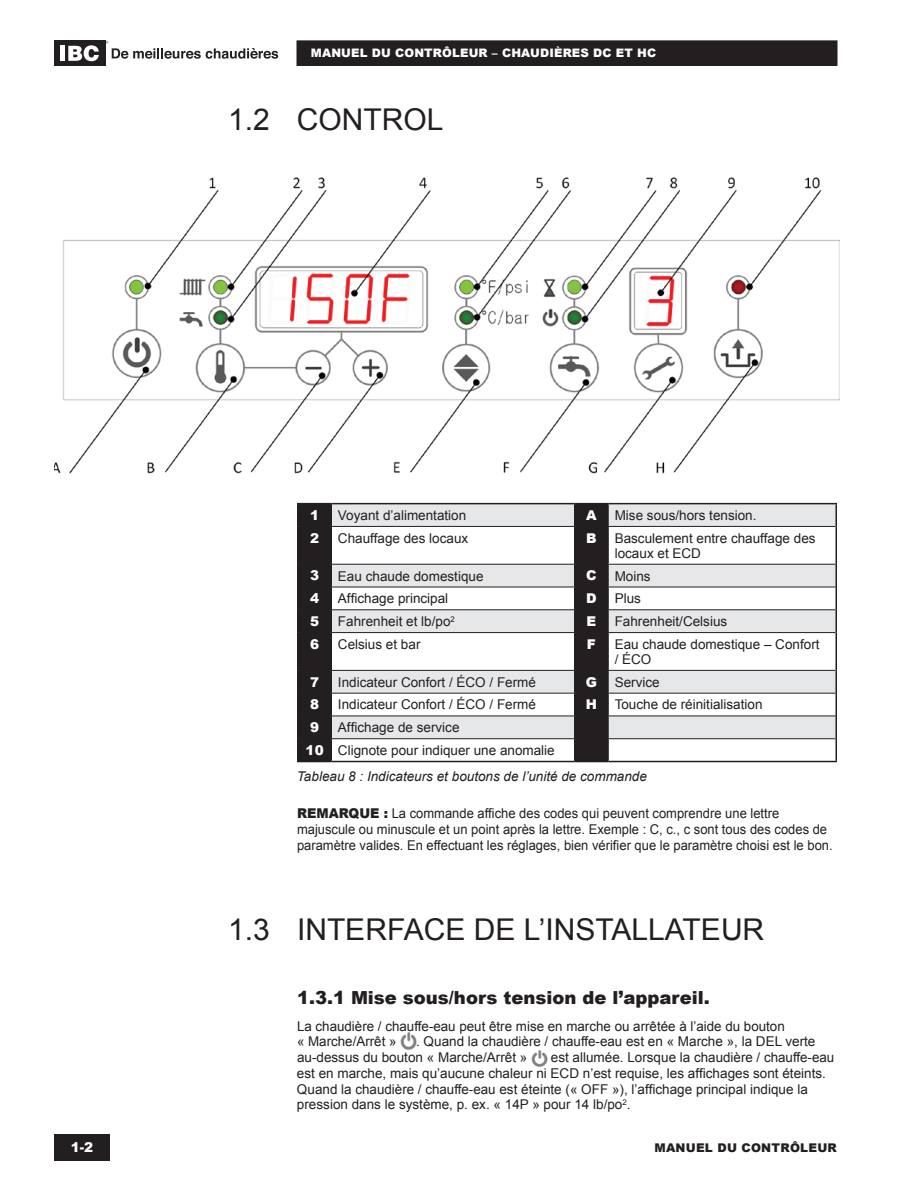
<style>
.page{position:relative;width:918px;height:1188px;background:#fff}
.page>*{position:absolute;margin:0;border:0;box-sizing:border-box;transform-origin:0 0}
.t1{font:30px "Arial";color:#231f20}
.t2{font:900 18px "Arial";color:#231f20}
.t3{font:13.5px/15.8px "Arial";color:#231f20}
.t4{font:13.5px/15.8px "Arial";color:#231f20;scale:.96 1}
.t5{font:italic 13.5px "Arial";color:#231f20}
.t6{font:900 13.5px "Arial";color:#fff}
.t7{font:900 12px "Arial";letter-spacing:.02em;color:#231f20}
.t8{font:900 11.7px "Arial";letter-spacing:.015em;color:#fff}
.s1{font-weight:900;color:#fff}
.s2{font-weight:900}
</style>
<div class="page">
<div style="left:54px;top:1134px;width:56px;height:27px;background:#231f20"></div>
<div style="left:297px;top:41px;width:540px;height:24px;background:#231f20"></div>
<div style="left:297px;top:40px;width:540px;height:26px;border:1px solid #231f20"></div>
<div style="left:54px;top:40px;width:51px;height:26px;background:#231f20"></div>
<div style="left:60px;top:46px;width:5px;height:15px;background:#fff"></div>
<svg style="left:68px;top:45px;width:31px;height:16px"></svg>
<svg style="left:106px;top:41px;width:172px;height:18px"></svg>
<svg style="left:298px;top:504px;width:310px;height:257px;fill:#231f20"></svg>
<svg style="left:332px;top:504px;width:504px;height:234px"></svg>
<hr style="left:297px;top:503px;width:35px;height:1px;background:#231f20">
<svg style="left:297px;top:504px;width:1px;height:22px"></svg>
<hr style="left:332px;top:503px;width:242px;height:1px;background:#231f20">
<hr style="left:574px;top:503px;width:34px;height:1px;background:#231f20">
<hr style="left:608px;top:503px;width:229px;height:1px;background:#231f20">
<svg style="left:836px;top:504px;width:1px;height:22px"></svg>
<hr style="left:297px;top:526px;width:1px;height:38px;background:#231f20">
<hr style="left:836px;top:526px;width:1px;height:38px;background:#231f20">
<svg style="left:297px;top:564px;width:1px;height:69px"></svg>
<svg style="left:836px;top:564px;width:1px;height:69px"></svg>
<hr style="left:297px;top:633px;width:1px;height:37px;background:#231f20">
<hr style="left:836px;top:633px;width:1px;height:37px;background:#231f20">
<svg style="left:297px;top:670px;width:1px;height:91px"></svg>
<svg style="left:836px;top:670px;width:1px;height:91px"></svg>
<hr style="left:297px;top:761px;width:35px;height:1px;background:#231f20">
<hr style="left:332px;top:761px;width:242px;height:1px;background:#231f20">
<hr style="left:574px;top:761px;width:34px;height:1px;background:#231f20">
<hr style="left:608px;top:761px;width:229px;height:1px;background:#231f20">
<svg style="left:331px;top:504px;width:1px;height:22px"></svg>
<svg style="left:574px;top:504px;width:1px;height:22px"></svg>
<svg style="left:608px;top:504px;width:1px;height:22px"></svg>
<hr style="left:298px;top:526px;width:34px;height:1px;background:#231f20">
<hr style="left:332px;top:526px;width:242px;height:1px;background:#231f20">
<hr style="left:331px;top:527px;width:1px;height:37px;background:#231f20">
<hr style="left:574px;top:526px;width:34px;height:1px;background:#231f20">
<hr style="left:574px;top:527px;width:1px;height:37px;background:#231f20">
<hr style="left:608px;top:526px;width:228px;height:1px;background:#231f20">
<hr style="left:608px;top:527px;width:1px;height:37px;background:#231f20">
<hr style="left:298px;top:564px;width:34px;height:1px;background:#231f20">
<hr style="left:332px;top:564px;width:242px;height:1px;background:#231f20">
<hr style="left:574px;top:564px;width:34px;height:1px;background:#231f20">
<hr style="left:608px;top:564px;width:228px;height:1px;background:#231f20">
<hr style="left:298px;top:587px;width:34px;height:1px;background:#231f20">
<hr style="left:332px;top:587px;width:242px;height:1px;background:#231f20">
<hr style="left:574px;top:587px;width:34px;height:1px;background:#231f20">
<hr style="left:608px;top:587px;width:228px;height:1px;background:#231f20">
<hr style="left:298px;top:609px;width:34px;height:1px;background:#231f20">
<hr style="left:332px;top:609px;width:242px;height:1px;background:#231f20">
<svg style="left:331px;top:565px;width:1px;height:67px"></svg>
<hr style="left:574px;top:609px;width:34px;height:1px;background:#231f20">
<svg style="left:574px;top:565px;width:1px;height:67px"></svg>
<hr style="left:608px;top:609px;width:228px;height:1px;background:#231f20">
<svg style="left:608px;top:565px;width:1px;height:67px"></svg>
<hr style="left:298px;top:632px;width:34px;height:1px;background:#231f20">
<hr style="left:332px;top:632px;width:242px;height:1px;background:#231f20">
<hr style="left:331px;top:633px;width:1px;height:37px;background:#231f20">
<hr style="left:574px;top:632px;width:34px;height:1px;background:#231f20">
<hr style="left:574px;top:633px;width:1px;height:37px;background:#231f20">
<hr style="left:608px;top:632px;width:228px;height:1px;background:#231f20">
<hr style="left:608px;top:633px;width:1px;height:37px;background:#231f20">
<hr style="left:298px;top:670px;width:34px;height:1px;background:#231f20">
<hr style="left:332px;top:670px;width:242px;height:1px;background:#231f20">
<hr style="left:574px;top:670px;width:34px;height:1px;background:#231f20">
<hr style="left:608px;top:670px;width:228px;height:1px;background:#231f20">
<hr style="left:298px;top:693px;width:34px;height:1px;background:#231f20">
<hr style="left:332px;top:693px;width:242px;height:1px;background:#231f20">
<hr style="left:574px;top:693px;width:34px;height:1px;background:#231f20">
<hr style="left:608px;top:693px;width:228px;height:1px;background:#231f20">
<hr style="left:298px;top:716px;width:34px;height:1px;background:#231f20">
<hr style="left:332px;top:716px;width:242px;height:1px;background:#231f20">
<hr style="left:574px;top:716px;width:34px;height:1px;background:#231f20">
<hr style="left:608px;top:716px;width:228px;height:1px;background:#231f20">
<hr style="left:298px;top:738px;width:34px;height:1px;background:#231f20">
<hr style="left:332px;top:738px;width:242px;height:1px;background:#231f20">
<svg style="left:331px;top:671px;width:1px;height:90px"></svg>
<hr style="left:574px;top:738px;width:34px;height:1px;background:#231f20">
<svg style="left:574px;top:671px;width:1px;height:90px"></svg>
<hr style="left:608px;top:738px;width:228px;height:1px;background:#231f20">
<svg style="left:608px;top:671px;width:1px;height:90px"></svg>
<img style="left:400px;top:1033px;width:16px;height:16px">
<img style="left:531px;top:1050px;width:16px;height:17px">
<img style="left:54px;top:177px;width:785px;height:297px">
<h1 class="t1" style="left:228px;top:100px;width:43px">1.2</h1>
<p class="t8" style="left:311px;top:45px;width:347px">MANUEL DU CONTRÔLEUR – CHAUDIÈRES DC ET HC</p>
<h1 class="t1" style="left:297px;top:100px;width:148px">CONTROL</h1>
<h1 class="t1" style="left:228px;top:910px;width:43px">1.3</h1>
<p class="t6" style="left:310px;top:505px;width:11px">1</p>
<p class="t3" style="left:338px;top:507px;width:130px">Voyant d’alimentation</p>
<p class="t6" style="left:586px;top:505px;width:12px">A</p>
<p class="t3" style="left:615px;top:507px;width:143px">Mise sous/hors tension.</p>
<p class="t6" style="left:310px;top:528px;width:11px">2</p>
<p class="t3" style="left:338px;top:530px;width:132px">Chauffage des locaux</p>
<p class="t6" style="left:586px;top:528px;width:12px">B</p>
<p class="t3" style="left:615px;top:531px;width:202px;line-height:15px">Basculement entre chauffage des locaux et ECD</p>
<p class="t6" style="left:310px;top:566px;width:11px">3</p>
<p class="t3" style="left:338px;top:568px;width:147px">Eau chaude domestique</p>
<p class="t6" style="left:586px;top:566px;width:12px">C</p>
<p class="t3" style="left:615px;top:568px;width:38px">Moins</p>
<p class="t6" style="left:310px;top:589px;width:11px">4</p>
<p class="t3" style="left:338px;top:591px;width:112px">Affichage principal</p>
<p class="t6" style="left:586px;top:589px;width:12px">D</p>
<p class="t3" style="left:615px;top:591px;width:28px">Plus</p>
<p class="t6" style="left:310px;top:611px;width:11px">5</p>
<p class="t3" style="left:338px;top:614px;width:118px">Fahrenheit et lb/po<sup>2</sup></p>
<p class="t6" style="left:587px;top:611px;width:11px">E</p>
<p class="t3" style="left:615px;top:614px;width:114px">Fahrenheit/Celsius</p>
<p class="t6" style="left:310px;top:634px;width:11px">6</p>
<p class="t3" style="left:338px;top:636px;width:84px">Celsius et bar</p>
<p class="t6" style="left:587px;top:634px;width:11px">F</p>
<p class="t3" style="left:615px;top:637px;width:206px;line-height:15px">Eau chaude domestique – Confort / ÉCO</p>
<p class="t6" style="left:310px;top:672px;width:11px">7</p>
<p class="t3" style="left:338px;top:674px;width:200px">Indicateur Confort / ÉCO / Fermé</p>
<p class="t6" style="left:586px;top:672px;width:13px">G</p>
<p class="t3" style="left:615px;top:674px;width:47px">Service</p>
<p class="t6" style="left:310px;top:695px;width:11px">8</p>
<p class="t3" style="left:338px;top:697px;width:200px">Indicateur Confort / ÉCO / Fermé</p>
<p class="t6" style="left:586px;top:695px;width:13px">H</p>
<p class="t3" style="left:615px;top:697px;width:149px">Touche de réinitialisation</p>
<p class="t6" style="left:310px;top:717px;width:11px">9</p>
<p class="t3" style="left:305px;top:716px;width:251px;line-height:22.8px;text-indent:33px">Affichage de service<br><span class="s1">10</span> Clignote pour indiquer une anomalie</p>
<p class="t5" style="left:297px;top:767px;width:351px">Tableau 8 : Indicateurs et boutons de l’unité de commande</p>
<p class="t4" style="left:297px;top:806px;width:560px"><span class="s2">REMARQUE :</span> La commande affiche des codes qui peuvent comprendre une lettre majuscule ou minuscule et un point après la lettre. Exemple : C, c., c sont tous des codes de paramètre valides. En effectuant les réglages, bien vérifier que le paramètre choisi est le bon.</p>
<h1 class="t1" style="left:297px;top:910px;width:469px">INTERFACE DE L’INSTALLATEUR</h1>
<h2 class="t2" style="left:297px;top:985px;width:414px">1.3.1 Mise sous/hors tension de l’appareil.</h2>
<p class="t3" style="left:297px;top:1018px;width:489px">La chaudière / chauffe-eau peut être mise en marche ou arrêtée à l’aide du bouton « Marche/Arrêt »</p>
<p class="t3" style="left:297px;top:1034px;width:520px;text-indent:119px">. Quand la chaudière / chauffe-eau est en « Marche », la DEL verte au-dessus du bouton « Marche/Arrêt »</p>
<p class="t3" style="left:297px;top:1050px;width:539px;text-indent:254px">est allumée. Lorsque la chaudière / chauffe-eau est en marche, mais qu’aucune chaleur ni ECD n’est requise, les affichages sont éteints.<br>Quand la chaudière / chauffe-eau est éteinte (« OFF »), l’affichage principal indique la pression dans le système, p. ex. « 14P » pour 14 lb/po<sup>2</sup>.</p>
<p class="t6" style="left:71px;top:1138px;width:24px">1-2</p>
<p class="t7" style="left:654px;top:1139px;width:184px">MANUEL DU CONTRÔLEUR</p>
</div>
